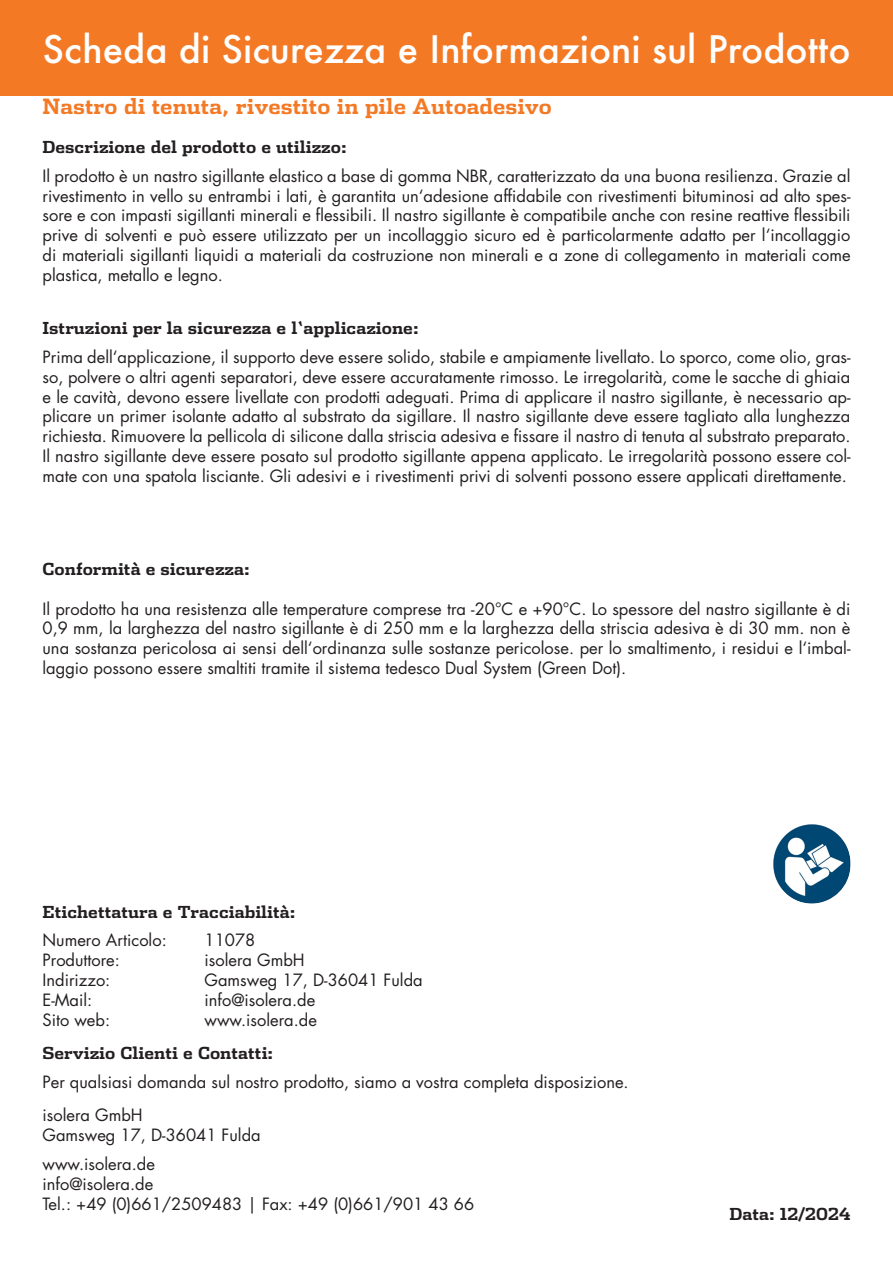
<style>
.page{position:relative;width:893px;height:1263px;background:#fff}
.page>*{position:absolute;margin:0;border:0;box-sizing:border-box;transform-origin:0 0}
.t1{font:500 36.9px "Futura";color:#fff}
.t2{font:700 21px "Dispatch";color:#f47925}
.t3{font:16.5px/19.8px "Futura Std";color:#231f20;text-align:justify}
.t4{font:700 16.5px "Dispatch";color:#231f20}
</style>
<div class="page">
<div style="left:0;top:0;width:893px;height:96px;background:#f47925"></div>
<img style="left:773px;top:824px;width:77px;height:79px;border-radius:39px">
<h1 class="t1" style="left:43px;top:24px;width:809px">Scheda di Sicurezza e Informazioni sul Prodotto</h1>
<p class="t2" style="left:43px;top:92px;width:511px">Nastro di tenuta, rivestito in pile Autoadesivo</p>
<p class="t4" style="left:43px;top:135px;width:306px">Descrizione del prodotto e utilizzo:</p>
<p class="t3" style="left:43px;top:166px;width:809px">Il prodotto è un nastro sigillante elastico a base di gomma NBR, caratterizzato da una buona resilienza. Grazie al rivestimento in vello su entrambi i lati, è garantita un‘adesione affidabile con rivestimenti bituminosi ad alto spes&shy;sore e con impasti sigillanti minerali e flessibili. Il nastro sigillante è compatibile anche con resine reattive flessibili prive di solventi e può essere utilizzato per un incollaggio sicuro ed è particolarmente adatto per l‘incollaggio di materiali sigillanti liquidi a materiali da costruzione non minerali e a zone di collegamento in materiali come plastica, metallo e legno.</p>
<p class="t4" style="left:43px;top:317px;width:378px">Istruzioni per la sicurezza e l‘applicazione:</p>
<p class="t3" style="left:43px;top:347px;width:809px">Prima dell‘applicazione, il supporto deve essere solido, stabile e ampiamente livellato. Lo sporco, come olio, gras&shy;so, polvere o altri agenti separatori, deve essere accuratamente rimosso. Le irregolarità, come le sacche di ghiaia e le cavità, devono essere livellate con prodotti adeguati. Prima di applicare il nastro sigillante, è necessario ap&shy;plicare un primer isolante adatto al substrato da sigillare. Il nastro sigillante deve essere tagliato alla lunghezza richiesta. Rimuovere la pellicola di silicone dalla striscia adesiva e fissare il nastro di tenuta al substrato preparato.<br>Il nastro sigillante deve essere posato sul prodotto sigillante appena applicato. Le irregolarità possono essere col&shy;mate con una spatola lisciante. Gli adesivi e i rivestimenti privi di solventi possono essere applicati direttamente.</p>
<p class="t4" style="left:43px;top:557px;width:209px">Conformità e sicurezza:</p>
<p class="t3" style="left:43px;top:599px;width:809px">Il prodotto ha una resistenza alle temperature comprese tra -20°C e +90°C. Lo spessore del nastro sigillante è di 0,9 mm, la larghezza del nastro sigillante è di 250 mm e la larghezza della striscia adesiva è di 30 mm. non è una sostanza pericolosa ai sensi dell‘ordinanza sulle sostanze pericolose. per lo smaltimento, i residui e l‘imbal&shy;laggio possono essere smaltiti tramite il sistema tedesco Dual System (Green Dot).</p>
<p class="t4" style="left:43px;top:900px;width:255px">Etichettatura e Tracciabilità:</p>
<p class="t3" style="left:43px;top:931px;width:126px">Numero Articolo:</p>
<p class="t3" style="left:205px;top:931px;width:52px">11078</p>
<p class="t3" style="left:43px;top:950px;width:79px">Produttore:</p>
<p class="t3" style="left:205px;top:950px;width:102px">isolera GmbH</p>
<p class="t3" style="left:43px;top:970px;width:69px">Indirizzo:</p>
<p class="t3" style="left:205px;top:970px;width:220px">Gamsweg 17, D-36041 Fulda</p>
<p class="t3" style="left:43px;top:990px;width:51px">E-Mail:</p>
<p class="t3" style="left:205px;top:990px;width:112px">info@isolera.de</p>
<p class="t3" style="left:43px;top:1010px;width:69px">Sito web:</p>
<p class="t3" style="left:205px;top:1010px;width:114px">www.isolera.de</p>
<p class="t4" style="left:43px;top:1042px;width:232px">Servizio Clienti e Contatti:</p>
<p class="t3" style="left:43px;top:1065px;width:588px;line-height:33.5px">Per qualsiasi domanda sul nostro prodotto, siamo a vostra completa disposizione. isolera GmbH</p>
<p class="t3" style="left:43px;top:1121px;width:220px;line-height:28.8px">Gamsweg 17, D-36041 Fulda www.isolera.de</p>
<p class="t3" style="left:43px;top:1174px;width:433px">info@isolera.de<br>Tel.: +49 (0)661/2509483 | Fax: +49 (0)661/901 43 66</p>
<p class="t4" style="left:729px;top:1203px;width:122px">Data: 12/2024</p>
</div>
